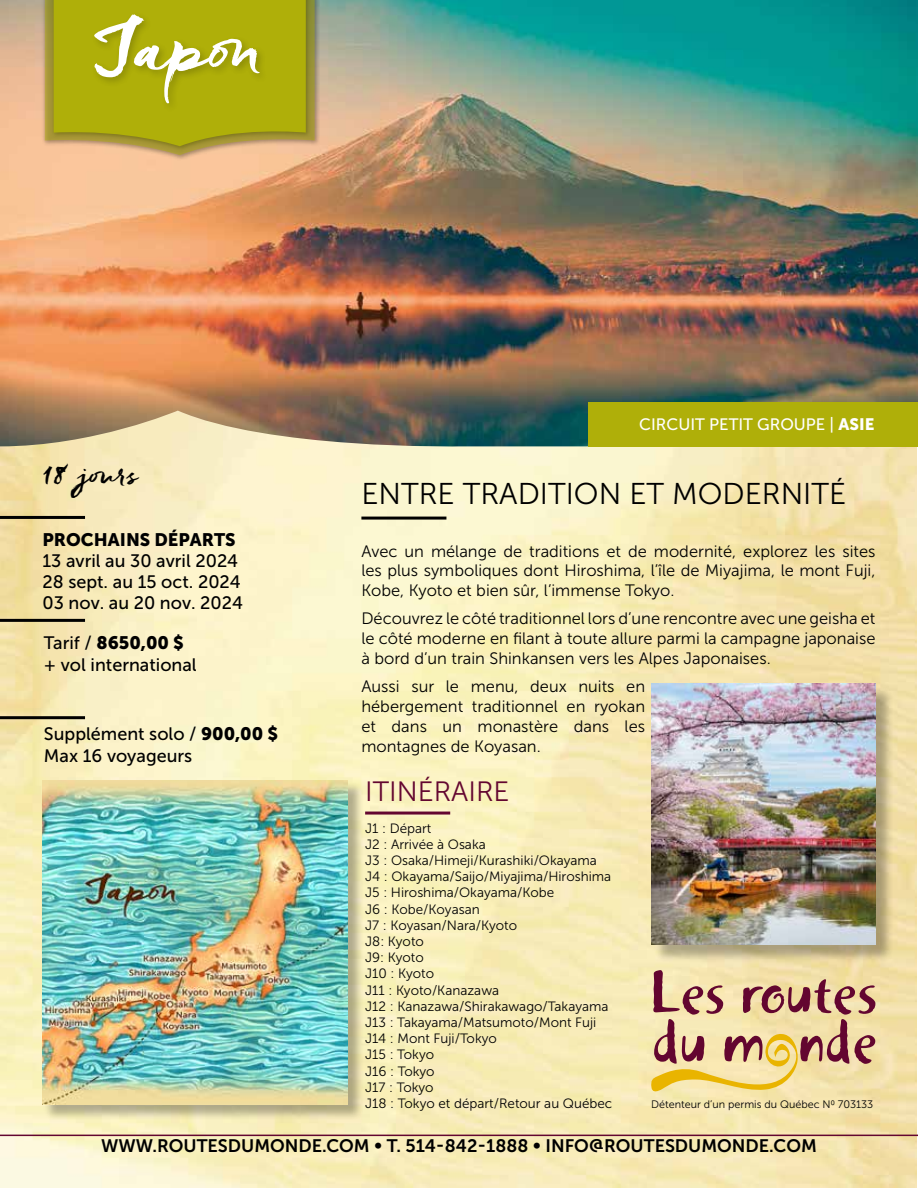
<style>
.page{position:relative;width:918px;height:1188px;background:#fff}
.page>*{position:absolute;margin:0;border:0;box-sizing:border-box;transform-origin:0 0}
.t1{font:75px "Freeland";color:#fff}
.t2{font:30px "Museo Sans 300";color:#000}
.t3{font:30px "Freeland";color:#000}
.t4{font:27.9px "Museo Sans 300";color:#630630}
.t5{font:18px/20.9px "Museo Sans 500";color:#000}
.t6{font:18px "Museo Sans 700";color:#000}
.t7{font:18px "Museo Sans 900";color:#000}
.t8{font:16.5px/19.8px "Museo Sans 300";color:#000;text-align:justify}
.t9{font:16.5px "Museo Sans 500";color:#fff}
.t10{font:13.5px/16.2px "Museo Sans 300";color:#000}
.t11{font:10.8px "Museo Sans 300";color:#000}
.s1{font-family:"Museo Sans 500"}
.s2{font-family:"Museo Sans 900"}
</style>
<div class="page">
<img style="left:0;top:448px;width:916px;height:739px">
<img style="left:0;top:0;width:918px;height:448px">
<div style="left:654px;top:686px;width:240px;height:278px;background:#000;opacity:.3"></div>
<img style="left:652px;top:684px;width:223px;height:261px">
<div style="left:588px;top:402px;width:330px;height:44px;background:#afaf09"></div>
<div style="left:42px;top:0;width:279px;height:161px;background:#000;opacity:.7"></div>
<svg style="left:45px;top:0;width:270px;height:155px;background:#b2aa23"></svg>
<div style="left:90px;top:11px;width:179px;height:102px;background:#000;opacity:.2"></div>
<hr style="left:0;top:516px;width:85px;height:3px;background:#000">
<hr style="left:0;top:619px;width:85px;height:3px;background:#000">
<hr style="left:0;top:716px;width:85px;height:3px;background:#000">
<hr style="left:361px;top:517px;width:85px;height:3px;background:#000">
<svg style="left:650px;top:970px;width:225px;height:126px;background:#dbbb8f"></svg>
<div style="left:43px;top:781px;width:321px;height:340px;background:#000;opacity:.3"></div>
<img style="left:43px;top:780px;width:305px;height:325px">
<hr style="left:0;top:1135px;width:918px;height:1px;background:#630630">
<hr style="left:365px;top:812px;width:85px;height:3px;background:#630630">
<h1 class="t1" style="left:93px;top:-1px;width:175px">Japon</h1>
<h2 class="t3" style="left:43px;top:454px;width:97px">18 jours</h2>
<p class="t7" style="left:43px;top:530px;width:195px">PROCHAINS DÉPARTS</p>
<p class="t5" style="left:43px;top:551px;width:202px">13 avril au 30 avril 2024<br>28 sept. au 15 oct. 2024<br>03 nov. au 20 nov. 2024</p>
<p class="t7" style="left:44px;top:632px;width:141px"><span class="s1">Tarif /</span> 8650,00 $</p>
<p class="t5" style="left:44px;top:654px;width:154px">+ vol international</p>
<p class="t5" style="left:44px;top:723px;width:236px;line-height:21.6px">Supplément solo / <span class="s2">900,00 $<br></span>Max 16 voyageurs</p>
<p class="t9" style="left:639px;top:415px;width:237px">CIRCUIT PETIT GROUPE | <span class="s2">ASIE</span></p>
<h2 class="t2" style="left:361px;top:478px;width:486px">ENTRE TRADITION ET MODERNITÉ</h2>
<p class="t8" style="left:361px;top:541px;width:516px">Avec un mélange de traditions et de modernité, explorez les sites les plus symboliques dont Hiroshima, l’île de Miyajima, le mont Fuji, Kobe, Kyoto et bien sûr, l’immense Tokyo.</p>
<p class="t8" style="left:361px;top:609px;width:516px">Découvrez le côté traditionnel lors d’une rencontre avec une geisha et le côté moderne en filant à toute allure parmi la campagne japonaise à bord d’un train Shinkansen vers les Alpes Japonaises.</p>
<p class="t8" style="left:361px;top:677px;width:285px">Aussi sur le menu, deux nuits en hébergement traditionnel en ryokan et dans un monastère dans les montagnes de Koyasan.</p>
<h3 class="t4" style="left:365px;top:777px;width:146px">ITINÉRAIRE</h3>
<p class="t10" style="left:365px;top:820px;width:249px">J1 : Départ<br>J2 : Arrivée à Osaka<br>J3 : Osaka/Himeji/Kurashiki/Okayama<br>J4 : Okayama/Saijo/Miyajima/Hiroshima<br>J5 : Hiroshima/Okayama/Kobe<br>J6 : Kobe/Koyasan<br>J7 : Koyasan/Nara/Kyoto<br>J8: Kyoto<br>J9: Kyoto<br>J10 : Kyoto<br>J11 : Kyoto/Kanazawa<br>J12 : Kanazawa/Shirakawago/Takayama<br>J13 : Takayama/Matsumoto/Mont Fuji<br>J14 : Mont Fuji/Tokyo<br>J15 : Tokyo<br>J16 : Tokyo<br>J17 : Tokyo<br>J18 : Tokyo et départ/Retour au Québec</p>
<p class="t11" style="left:651px;top:1098px;width:224px">Détenteur d’un permis du Québec N0 703133</p>
<p class="t6" style="left:101px;top:1136px;width:717px">WWW.ROUTESDUMONDE.COM • T. 514-842-1888 • INFO@ROUTESDUMONDE.COM</p>
</div>
